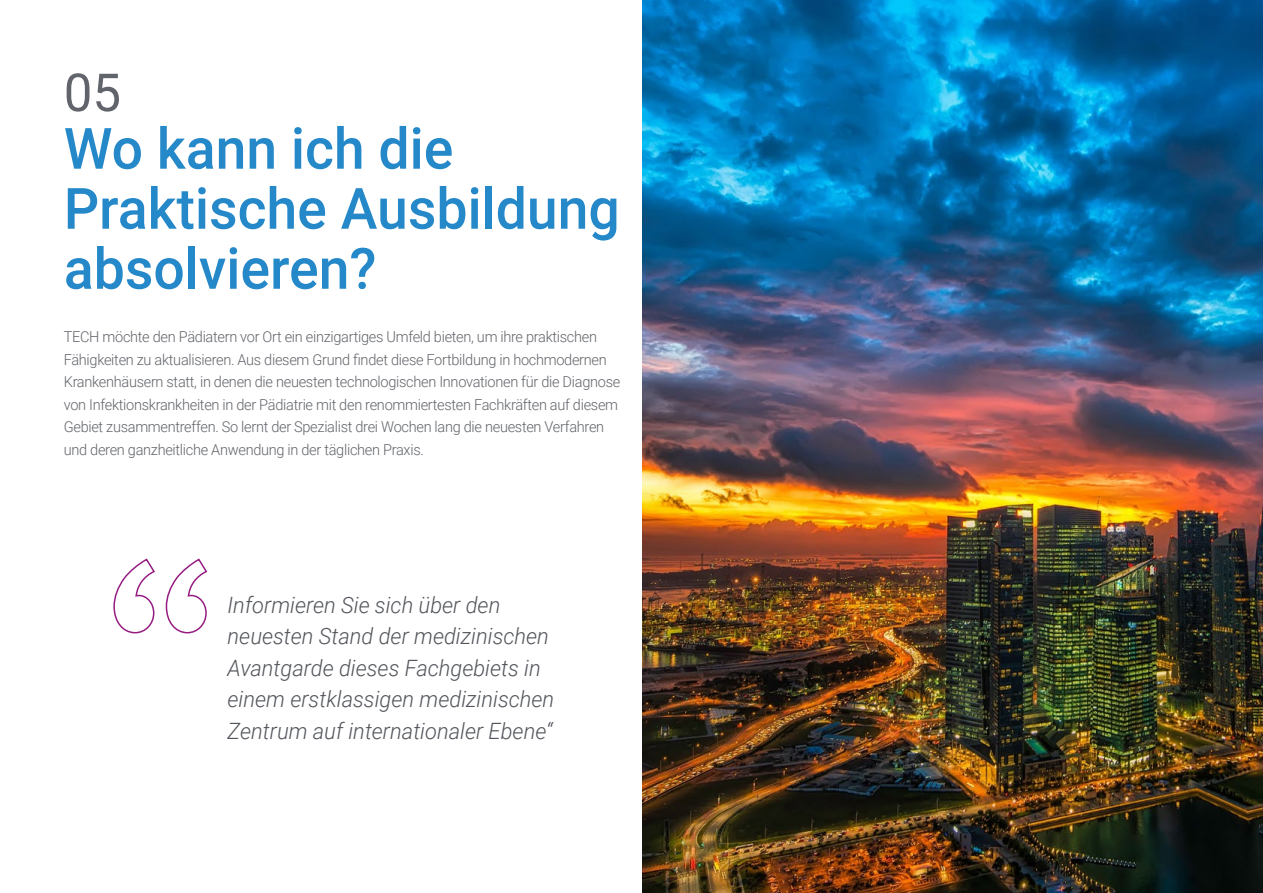
<style>
.page{position:relative;width:1263px;height:893px;background:#fff}
.page>*{position:absolute;margin:0;border:0;box-sizing:border-box;transform-origin:0 0}
.t1{font:500 57px/60px "Roboto";color:#2488c9}
.t2{font:52.5px "Roboto";color:#61646a}
.t3{font:italic 300 22.5px/31.5px "Roboto";color:#52555b}
.t4{font:300 15px/22.5px "Roboto";letter-spacing:-.02em;color:#61646a}
</style>
<div class="page">
<img style="left:642px;top:0;width:621px;height:893px">
<svg style="left:113px;top:558px;width:95px;height:76px"></svg>
<h2 class="t2" style="left:64px;top:56px;width:59px">05</h2>
<h1 class="t1" style="left:64px;top:116px;width:557px">Wo kann ich die<br>Praktische Ausbildung absolvieren?</h1>
<p class="t4" style="left:64px;top:325px;width:558px">TECH möchte den Pädiatern vor Ort ein einzigartiges Umfeld bieten, um ihre praktischen Fähigkeiten zu aktualisieren. Aus diesem Grund findet diese Fortbildung in hochmodernen Krankenhäusern statt, in denen die neuesten technologischen Innovationen für die Diagnose von Infektionskrankheiten in der Pädiatrie mit den renommiertesten Fachkräften auf diesem Gebiet zusammentreffen. So lernt der Spezialist drei Wochen lang die neuesten Verfahren und deren ganzheitliche Anwendung in der täglichen Praxis.</p>
<h3 class="t3" style="left:228px;top:588px;width:328px">Informieren Sie sich über den neuesten Stand der medizinischen Avantgarde dieses Fachgebiets in einem erstklassigen medizinischen Zentrum auf internationaler Ebene“</h3>
</div>
